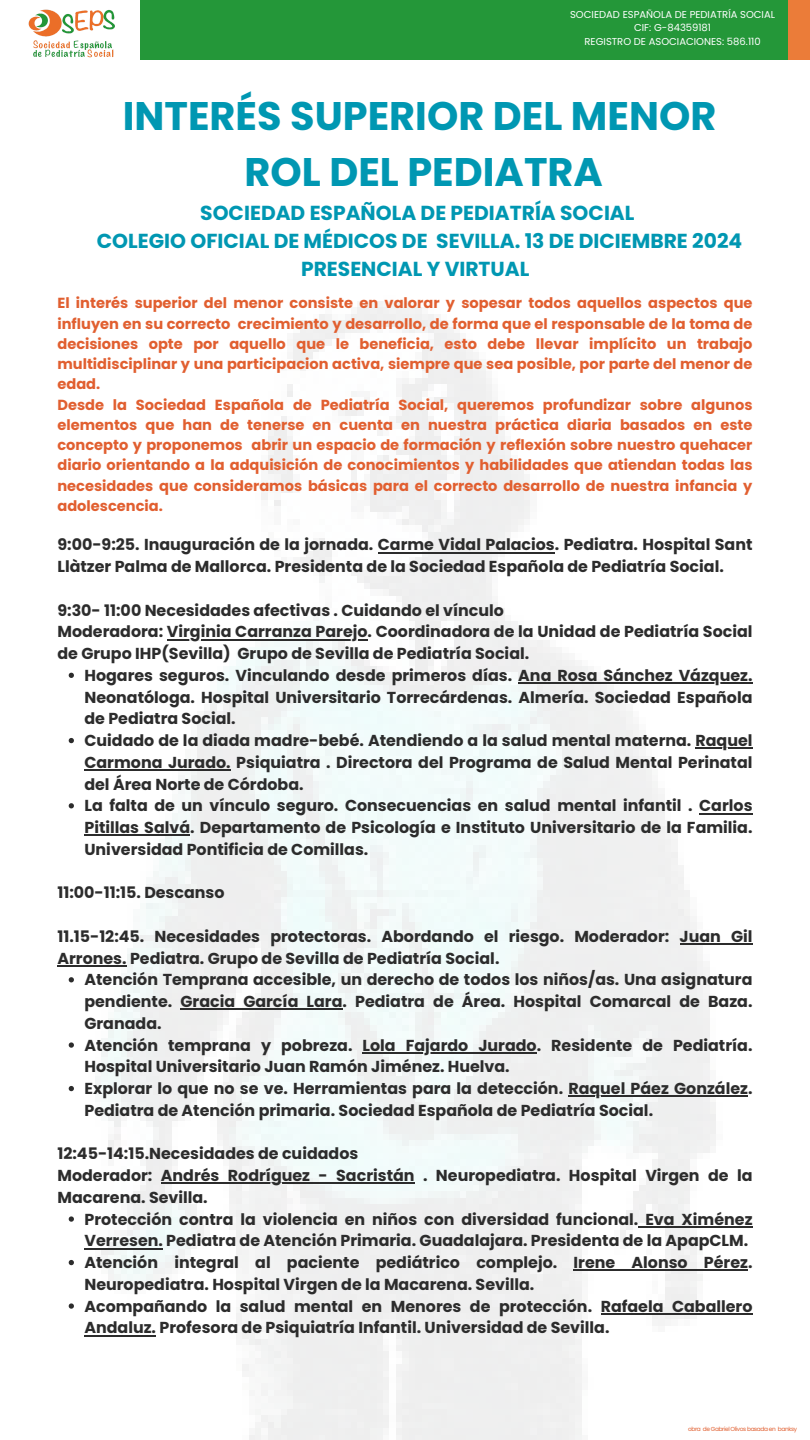
<style>
.page{position:relative;width:810px;height:1440px;background:#fff}
.page>*{position:absolute;margin:0;border:0;box-sizing:border-box;transform-origin:0 0}
.t1{font:700 39.9px/55.5px "Poppins";color:#0097b2;text-align:center}
.t2{font:700 20.3px/27.8px "Poppins";color:#0097b2;text-align:center}
.t3{font:700 15.9px/21.8px "Poppins";color:#2c2c2c}
.t4{font:700 14.6px/20.2px "Poppins";color:#e15f30}
.t5{font:10px/13.5px "Poppins";color:#fff;text-align:center}
.t6{font:5.9px "Poppins";letter-spacing:-.065em;color:#e15f30}
</style>
<div class="page">
<img style="left:68px;top:0;width:742px;height:1440px">
<hr style="left:378px;top:552px;width:177px;height:1px;background:#2c2c2c">
<hr style="left:167px;top:639px;width:201px;height:1px;background:#2c2c2c">
<svg style="left:69px;top:673px;width:5px;height:5px"></svg>
<hr style="left:518px;top:682px;width:235px;height:2px;background:#2c2c2c">
<svg style="left:69px;top:738px;width:5px;height:5px"></svg>
<hr style="left:696px;top:748px;width:57px;height:1px;background:#2c2c2c">
<hr style="left:84px;top:769px;width:147px;height:2px;background:#2c2c2c">
<svg style="left:69px;top:803px;width:5px;height:5px"></svg>
<hr style="left:699px;top:813px;width:54px;height:1px;background:#2c2c2c">
<hr style="left:84px;top:835px;width:106px;height:1px;background:#2c2c2c">
<hr style="left:680px;top:943px;width:73px;height:2px;background:#2c2c2c">
<hr style="left:57px;top:965px;width:70px;height:2px;background:#2c2c2c">
<svg style="left:69px;top:977px;width:5px;height:5px"></svg>
<hr style="left:180px;top:1009px;width:163px;height:1px;background:#2c2c2c">
<svg style="left:69px;top:1042px;width:5px;height:6px"></svg>
<hr style="left:363px;top:1052px;width:174px;height:2px;background:#2c2c2c">
<svg style="left:69px;top:1086px;width:5px;height:5px"></svg>
<hr style="left:568px;top:1096px;width:180px;height:1px;background:#2c2c2c">
<hr style="left:161px;top:1183px;width:254px;height:1px;background:#2c2c2c">
<svg style="left:69px;top:1216px;width:5px;height:6px"></svg>
<hr style="left:638px;top:1226px;width:115px;height:2px;background:#2c2c2c">
<hr style="left:84px;top:1248px;width:79px;height:1px;background:#2c2c2c">
<svg style="left:69px;top:1260px;width:5px;height:5px"></svg>
<hr style="left:574px;top:1270px;width:174px;height:1px;background:#2c2c2c">
<svg style="left:69px;top:1303px;width:5px;height:6px"></svg>
<hr style="left:601px;top:1313px;width:152px;height:2px;background:#2c2c2c">
<hr style="left:84px;top:1335px;width:72px;height:1px;background:#2c2c2c">
<div style="left:141px;top:0;width:669px;height:59px;background:#249739"></div>
<img style="left:28px;top:0;width:97px;height:65px">
<div style="left:788px;top:0;width:22px;height:59px;background:#eb7c39"></div>
<p class="t5" style="left:570px;top:7px;width:207px">SOCIEDAD ESPAÑOLA DE PEDIATRÍA SOCIAL<br>CIF: G-84359181<br>REGISTRO DE ASOCIACIONES: 586.110</p>
<h3 class="t1" style="left:123px;top:88px;width:595px">INTERÉS SUPERIOR DEL MENOR<br>ROL DEL PEDIATRA</h3>
<h3 class="t2" style="left:97px;top:199px;width:647px">SOCIEDAD ESPAÑOLA DE PEDIATRÍA SOCIAL<br>COLEGIO OFICIAL DE MÉDICOS DE SEVILLA. 13 DE DICIEMBRE 2024<br>PRESENCIAL Y VIRTUAL</h3>
<p class="t4" style="left:57px;top:293px;width:697px">El interés superior del menor consiste en valorar y sopesar todos aquellos aspectos que influyen en su correcto crecimiento y desarrollo, de forma que el responsable de la toma de decisiones opte por aquello que le beneficia, esto debe llevar implícito un trabajo multidisciplinar y una participacion activa, siempre que sea posible, por parte del menor de edad.<br>Desde la Sociedad Española de Pediatría Social, queremos profundizar sobre algunos elementos que han de tenerse en cuenta en nuestra práctica diaria basados en este concepto y proponemos abrir un espacio de formación y reflexión sobre nuestro quehacer diario orientando a la adquisición de conocimientos y habilidades que atiendan todas las necesidades que consideramos básicas para el correcto desarrollo de nuestra infancia y adolescencia.</p>
<p class="t3" style="left:57px;top:534px;width:697px">9:00-9:25. Inauguración de la jornada. Carme Vidal Palacios. Pediatra. Hospital Sant<br>Llàtzer Palma de Mallorca. Presidenta de la Sociedad Española de Pediatría Social.</p>
<h4 class="t3" style="left:57px;top:599px;width:697px">9:30- 11:00 Necesidades afectivas . Cuidando el vínculo<br>Moderadora: Virginia Carranza Parejo. Coordinadora de la Unidad de Pediatría Social</h4>
<h1 class="t3" style="left:84px;top:643px;width:670px;text-indent:-27px">de Grupo IHP(Sevilla) Grupo de Sevilla de Pediatría Social.<br>Hogares seguros. Vinculando desde primeros días. Ana Rosa Sánchez Vázquez.</h1>
<h2 class="t3" style="left:84px;top:686px;width:670px">Neonatóloga. Hospital Universitario Torrecárdenas. Almería. Sociedad Española de Pediatra Social.<br>Cuidado de la diada madre-bebé. Atendiendo a la salud mental materna. Raquel</h2>
<h2 class="t3" style="left:84px;top:751px;width:670px">Carmona Jurado. Psiquiatra . Directora del Programa de Salud Mental Perinatal del Área Norte de Córdoba.<br>La falta de un vínculo seguro. Consecuencias en salud mental infantil . Carlos</h2>
<h2 class="t3" style="left:84px;top:817px;width:670px">Pitillas Salvá. Departamento de Psicología e Instituto Universitario de la Familia.<br>Universidad Pontificia de Comillas.</h2>
<h2 class="t3" style="left:57px;top:882px;width:169px">11:00-11:15. Descanso</h2>
<p class="t3" style="left:57px;top:925px;width:697px">11.15-12:45. Necesidades protectoras. Abordando el riesgo. Moderador: Juan Gil<br>Arrones. Pediatra. Grupo de Sevilla de Pediatría Social.</p>
<p class="t3" style="left:84px;top:969px;width:670px;text-align:justify">Atención Temprana accesible, un derecho de todos los niños/as. Una asignatura pendiente. Gracia García Lara. Pediatra de Área. Hospital Comarcal de Baza.<br>Granada.</p>
<p class="t3" style="left:84px;top:1034px;width:270px">Atención temprana y pobreza.</p>
<h2 class="t3" style="left:84px;top:1034px;width:670px;text-indent:278px">Lola Fajardo Jurado. Residente de Pediatría.<br>Hospital Universitario Juan Ramón Jiménez. Huelva.<br>Explorar lo que no se ve. Herramientas para la detección. Raquel Páez González.</h2>
<h2 class="t3" style="left:84px;top:1099px;width:570px">Pediatra de Atención primaria. Sociedad Española de Pediatría Social.</h2>
<h2 class="t3" style="left:57px;top:1143px;width:302px">12:45-14:15.Necesidades de cuidados</h2>
<p class="t3" style="left:57px;top:1165px;width:96px">Moderador:</p>
<p class="t3" style="left:161px;top:1165px;width:593px">Andrés Rodríguez - Sacristán . Neuropediatra. Hospital Virgen de la</p>
<p class="t3" style="left:57px;top:1186px;width:152px">Macarena. Sevilla.</p>
<p class="t3" style="left:84px;top:1208px;width:670px">Protección contra la violencia en niños con diversidad funcional. Eva Ximénez</p>
<p class="t3" style="left:84px;top:1230px;width:670px">Verresen. Pediatra de Atención Primaria. Guadalajara. Presidenta de la ApapCLM.<br>Atención integral al paciente pediátrico complejo. Irene Alonso Pérez.</p>
<h2 class="t3" style="left:84px;top:1273px;width:670px">Neuropediatra. Hospital Virgen de la Macarena. Sevilla.<br>Acompañando la salud mental en Menores de protección. Rafaela Caballero</h2>
<p class="t3" style="left:84px;top:1317px;width:527px">Andaluz. Profesora de Psiquiatría Infantil. Universidad de Sevilla.</p>
<p class="t6" style="left:688px;top:1425px;width:110px">obra de Gabriel Olivos basada en banksy</p>
</div>
